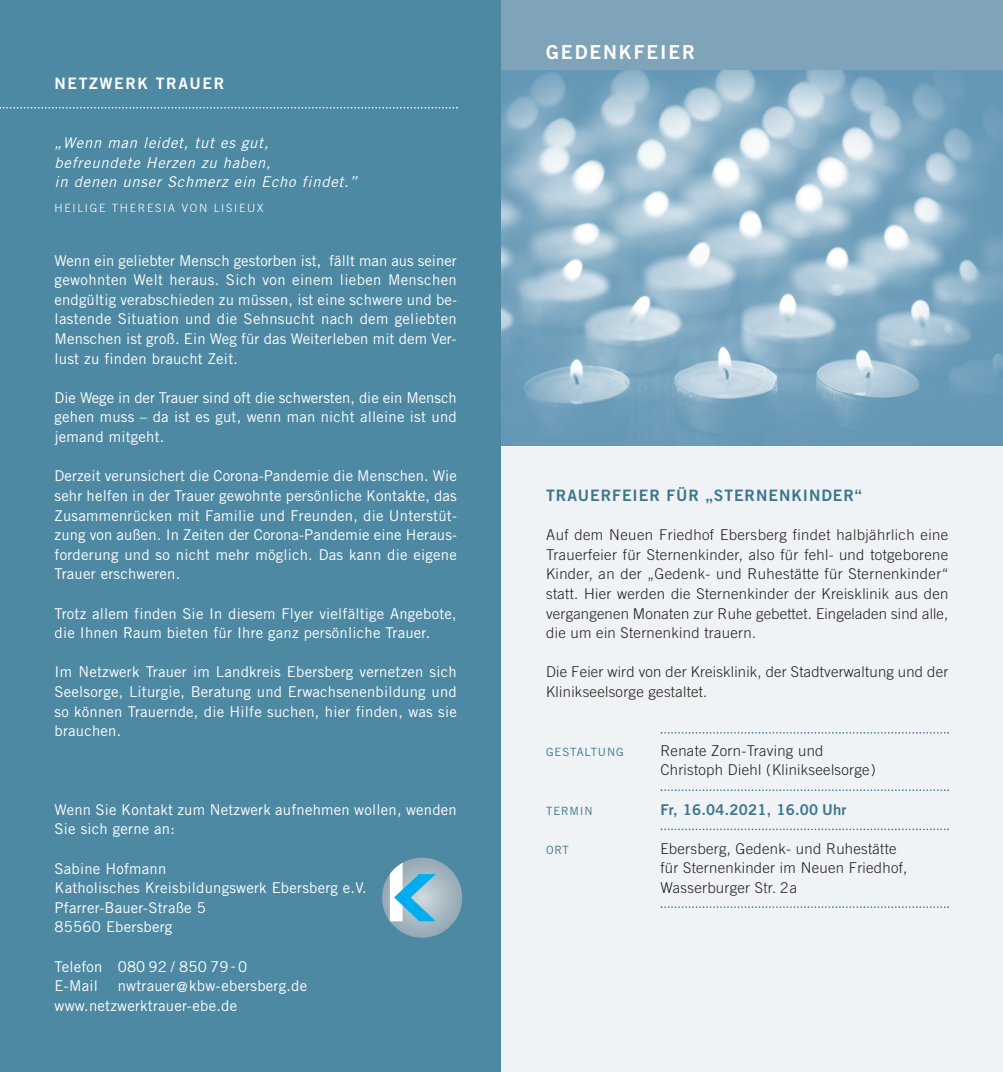
<style>
.page{position:relative;width:1003px;height:1072px;background:#fff}
.page>*{position:absolute;margin:0;border:0;box-sizing:border-box;transform-origin:0 0}
.t1{font:19.25px "Trade Gothic Bold Two";letter-spacing:.1em;color:#fff}
.t2{font:15.75px "Trade Gothic Bold Two";letter-spacing:.06em;color:#3e768d}
.t3{font:15.75px "Trade Gothic Bold Two";letter-spacing:.1em;color:#fff}
.t4{font:14.88px/19.6px "Trade Gothic";letter-spacing:.015em;color:#fff}
.t5{font:300 14.88px/19.6px "Trade Gothic";letter-spacing:.02em;color:#231f20}
.t6{font:italic 14.88px/19.6px "Trade Gothic";letter-spacing:.05em;color:#fff}
.t7{font:14.88px "Trade Gothic Bold Two";letter-spacing:.015em;color:#3e768d}
.t8{font:300 11.38px "Trade Gothic";letter-spacing:.15em;color:#fff}
.t9{font:11.38px "Trade Gothic";letter-spacing:.075em;color:#3e768d}
.s1{font-size:14px}
</style>
<div class="page">
<div style="left:0;top:0;width:501px;height:1071px;background:#4e89a4"></div>
<svg style="left:0;top:107px;width:457px;height:2px"></svg>
<div style="left:501px;top:69px;width:501px;height:1002px;background:#eff3f6"></div>
<svg style="left:660px;top:732px;width:288px;height:1px"></svg>
<svg style="left:660px;top:789px;width:288px;height:2px"></svg>
<svg style="left:660px;top:828px;width:288px;height:2px"></svg>
<svg style="left:660px;top:906px;width:288px;height:2px"></svg>
<img style="left:501px;top:69px;width:501px;height:376px">
<img style="left:382px;top:857px;width:80px;height:80px;border-radius:50%">
<svg style="left:390px;top:862px;width:45px;height:59px;background:#8bc7df"></svg>
<div style="left:501px;top:0;width:501px;height:69px;background:#7fa3b9"></div>
<p class="t3" style="left:55px;top:78px;width:171px">NETZWERK TRAUER</p>
<p class="t6" style="left:55px;top:134px;width:304px">„Wenn man leidet, tut es gut, befreundete Herzen zu haben,<br>in denen unser Schmerz ein Echo findet.”</p>
<p class="t8" style="left:55px;top:204px;width:210px">HEILIGE THERESIA VON LISIEUX</p>
<p class="t4" style="left:55px;top:252px;width:404px;text-align:justify">Wenn ein geliebter Mensch gestorben ist, fällt man aus seiner gewohnten Welt heraus. Sich von einem lieben Menschen endgültig verabschieden zu müssen, ist eine schwere und be&shy;lastende Situation und die Sehnsucht nach dem geliebten Menschen ist groß. Ein Weg für das Weiterleben mit dem Ver&shy;lust zu finden braucht Zeit.</p>
<p class="t4" style="left:55px;top:389px;width:403px;text-align:justify">Die Wege in der Trauer sind oft die schwersten, die ein Mensch gehen muss – da ist es gut, wenn man nicht alleine ist und jemand mitgeht.</p>
<p class="t4" style="left:55px;top:467px;width:404px;text-align:justify">Derzeit verunsichert die Corona-Pandemie die Menschen. Wie sehr helfen in der Trauer gewohnte persönliche Kontakte, das Zusammenrücken mit Familie und Freunden, die Unterstüt&shy;zung von außen. In Zeiten der Corona-Pandemie eine Heraus&shy;forderung und so nicht mehr möglich. Das kann die eigene Trauer erschweren.</p>
<p class="t4" style="left:55px;top:605px;width:403px">Trotz allem finden Sie In diesem Flyer vielfältige Angebote, die Ihnen Raum bieten für Ihre ganz persönliche Trauer.</p>
<p class="t4" style="left:55px;top:663px;width:403px;text-align:justify">Im Netzwerk Trauer im Landkreis Ebersberg vernetzen sich Seelsorge, Liturgie, Beratung und Erwachsenenbildung und so können Trauernde, die Hilfe suchen, hier finden, was sie brauchen.</p>
<p class="t4" style="left:55px;top:801px;width:403px">Wenn Sie Kontakt zum Netzwerk aufnehmen wollen, wenden<br>Sie sich gerne an:</p>
<p class="t4" style="left:55px;top:859px;width:313px">Sabine Hofmann<br>Katholisches Kreisbildungswerk Ebersberg e.V.<br>Pfarrer-Bauer-Straße 5<br>85560 Ebersberg</p>
<p class="t4" style="left:55px;top:957px;width:194px">Telefon 080 92 / 850 79 - 0<br>E-Mail</p>
<p class="t4" style="left:55px;top:977px;width:254px;text-indent:63px">nwtrauer<span class="s1">@</span>kbw-ebersberg.de www.netzwerktrauer-ebe.de</p>
<p class="t1" style="left:546px;top:45px;width:150px">GEDENKFEIER</p>
<p class="t2" style="left:546px;top:489px;width:317px">TRAUERFEIER FÜR „STERNENKINDER“</p>
<p class="t5" style="left:546px;top:526px;width:403px;text-align:justify">Auf dem Neuen Friedhof Ebersberg findet halbjährlich eine Trauerfeier für Sternenkinder, also für fehl- und totgeborene Kinder, an der „Gedenk- und Ruhestätte für Sternenkinder“ statt. Hier werden die Sternenkinder der Kreisklinik aus den vergangenen Monaten zur Ruhe gebettet. Eingeladen sind alle, die um ein Sternenkind trauern.</p>
<p class="t5" style="left:546px;top:663px;width:403px">Die Feier wird von der Kreisklinik, der Stadtverwaltung und der<br>Klinikseelsorge gestaltet.</p>
<p class="t9" style="left:546px;top:747px;width:79px">GESTALTUNG</p>
<p class="t5" style="left:660px;top:742px;width:217px">Renate Zorn-Traving und<br>Christoph Diehl (Klinikseelsorge)</p>
<p class="t9" style="left:546px;top:806px;width:48px">TERMIN</p>
<p class="t7" style="left:660px;top:804px;width:188px">Fr, 16.04.2021, 16.00 Uhr</p>
<p class="t9" style="left:546px;top:845px;width:24px">ORT</p>
<p class="t5" style="left:660px;top:840px;width:248px">Ebersberg, Gedenk- und Ruhestätte für Sternenkinder im Neuen Friedhof,<br>Wasserburger Str. 2a</p>
</div>
